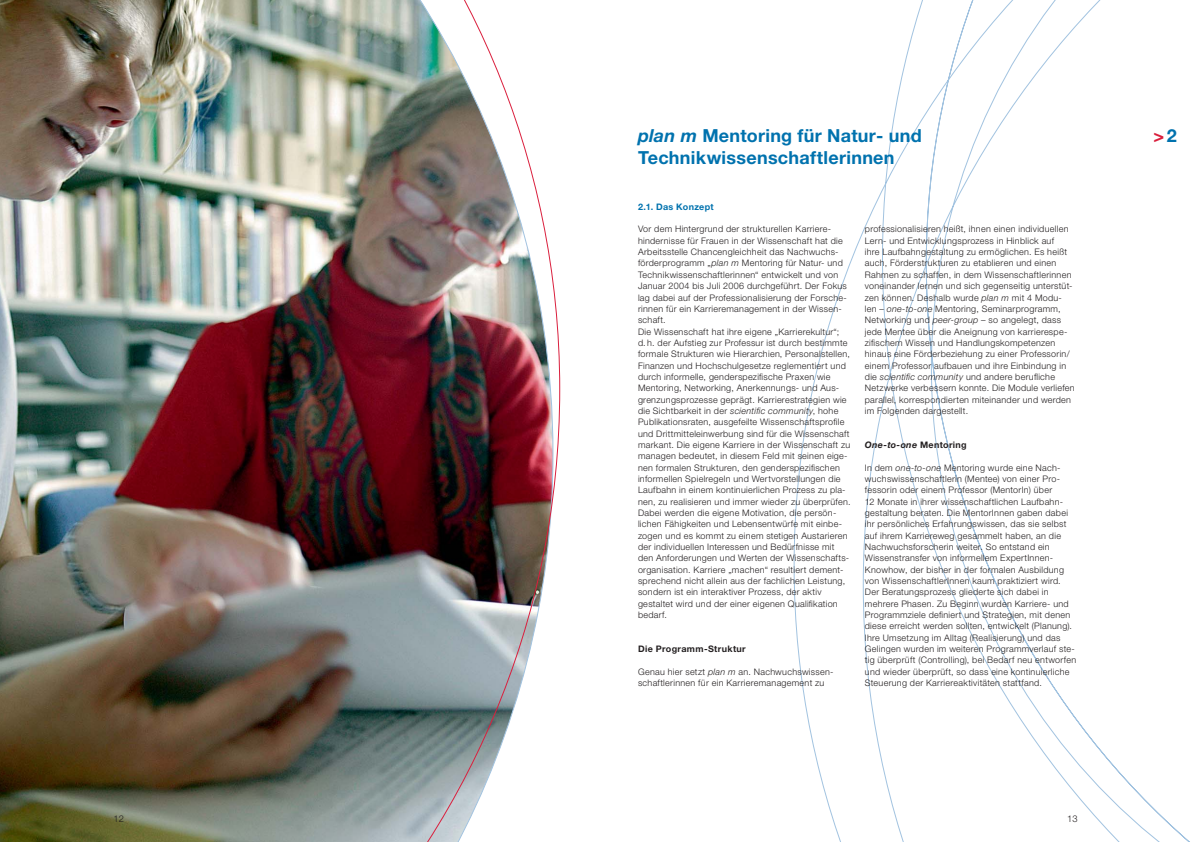
<style>
.page{position:relative;width:1191px;height:842px;background:#fff}
.page>*{position:absolute;margin:0;border:0;box-sizing:border-box;transform-origin:0 0}
.t1{font:700 18px/22.7px "Helvetica Neue";letter-spacing:.015em;color:#0072ae}
.t2{font:700 18px "Helvetica Neue";color:#da1f3d}
.t3{font:300 9.3px "Helvetica Neue";color:#231f20}
.t4{font:300 9px/11.3px "Helvetica Neue";letter-spacing:.03em;color:#231f20}
.t5{font:700 9px "Helvetica Neue";letter-spacing:.04em;color:#231f20}
.t6{font:italic 700 9px "Helvetica Neue";letter-spacing:.025em;color:#231f20}
.t7{font:700 9px "Helvetica Neue";letter-spacing:.035em;color:#0072ae}
.s1{font-style:italic}
.s2{color:#0072ae}
.s3{font-style:normal}
</style>
<div class="page">
<svg style="left:794px;top:0;width:396px;height:842px"></svg>
<img style="left:0;top:0;width:560px;height:842px">
<p class="t3" style="left:113px;top:815px;width:12px">12</p>
<h1 class="t1" style="left:638px;top:126px;width:285px"><span class="s1">plan m</span> Mentoring für Natur- und<br>Technikwissenschaftlerinnen</h1>
<h1 class="t2" style="left:1153px;top:129px;width:25px">&gt; <span class="s2">2</span></h1>
<p class="t7" style="left:638px;top:203px;width:77px">2.1. Das Konzept</p>
<p class="t4" style="left:638px;top:224px;width:214px">Vor dem Hintergrund der strukturellen Karriere&shy;hindernisse für Frauen in der Wissenschaft hat die Arbeitsstelle Chancengleichheit das Nachwuchs&shy;förderprogramm „<span class="s1">plan m</span> Mentoring für Natur- und Technikwissenschaftlerinnen“ entwickelt und von Januar 2004 bis Juli 2006 durchgeführt. Der Fokus lag dabei auf der Professionalisierung der Forsche&shy;rinnen für ein Karrieremanagement in der Wissen&shy;schaft.<br>Die Wissenschaft hat ihre eigene „Karrierekultur“;<br>d. h. der Aufstieg zur Professur ist durch bestimmte formale Strukturen wie Hierarchien, Personalstellen, Finanzen und Hochschulgesetze reglementiert und durch informelle, genderspezifische Praxen wie Mentoring, Networking, Anerkennungs- und Aus&shy;grenzungsprozesse geprägt. Karrierestrategien wie die Sichtbarkeit in der <span class="s1">scientific community</span>, hohe Publikationsraten, ausgefeilte Wissenschaftsprofile und Drittmitteleinwerbung sind für die Wissenschaft markant. Die eigene Karriere in der Wissenschaft zu managen bedeutet, in diesem Feld mit seinen eige&shy;nen formalen Strukturen, den genderspezifischen informellen Spielregeln und Wertvorstellungen die Laufbahn in einem kontinuierlichen Prozess zu pla&shy;nen, zu realisieren und immer wieder zu überprüfen.<br>Dabei werden die eigene Motivation, die persön&shy;lichen Fähigkeiten und Lebensentwürfe mit einbe&shy;zogen und es kommt zu einem stetigen Aus tarieren der individuellen Interessen und Bedürfnisse mit den Anforderungen und Werten der Wissenschafts&shy;organisation. Karriere „machen“ resultiert dement&shy;sprechend nicht allein aus der fachlichen Leistung, sondern ist ein interaktiver Prozess, der aktiv gestaltet wird und der einer eigenen Qualifikation bedarf.</p>
<p class="t5" style="left:638px;top:646px;width:109px">Die Programm-Struktur</p>
<p class="t4" style="left:638px;top:667px;width:197px">Genau hier setzt <span class="s1">plan m</span> an. Nachwuchswissen&shy;schaftlerinnen für ein Karrieremanagement zu</p>
<p class="t4" style="left:865px;top:224px;width:211px">professionalisieren heißt, ihnen einen individuellen Lern- und Entwicklungsprozess in Hinblick auf<br>ihre Laufbahngestaltung zu ermöglichen. Es heißt auch, Förderstrukturen zu etablieren und einen Rah men zu schaffen, in dem Wissenschaftlerinnen voneinander lernen und sich gegenseitig unterstüt&shy;zen können. Deshalb wurde <span class="s1">plan m</span> mit 4 Modu&shy;len – <span class="s1">one-to-one</span> Mentoring, Seminarprogramm, Networking und <span class="s1">peer-group</span> – so angelegt, dass jede Mentee über die Aneignung von karriere spe&shy;zi fischem Wissen und Handlungskompetenzen hinaus eine Förderbeziehung zu einer Professorin/ einem Professor aufbauen und ihre Einbindung in die <span class="s1">scientific community</span> und andere berufliche Netzwerke verbessern konnte. Die Module verliefen parallel, korrespondierten miteinander und werden im Folgenden dargestellt.</p>
<p class="t6" style="left:865px;top:441px;width:103px">One-to-one <span class="s3">Mentoring</span></p>
<p class="t4" style="left:865px;top:463px;width:213px">In dem <span class="s1">one-to-one</span> Mentoring wurde eine Nach&shy;wuchswissenschaftlerin (Mentee) von einer Pro&shy;fessorin oder einem Professor (MentorIn) über<br>12 Monate in ihrer wissenschaftlichen Laufbahn&shy;gestaltung beraten. Die MentorInnen gaben dabei ihr persönliches Erfahrungswissen, das sie selbst auf ihrem Karriereweg gesammelt haben, an die Nachwuchsforscherin weiter. So entstand ein Wissenstransfer von informellem ExpertInnen-Knowhow, der bisher in der formalen Ausbildung von WissenschaftlerInnen kaum praktiziert wird.<br>Der Beratungsprozess gliederte sich dabei in mehrere Phasen. Zu Beginn wurden Karriere- und Programmziele definiert und Strategien, mit denen diese erreicht werden sollten, entwickelt (Planung).<br>Ihre Umsetzung im Alltag (Realisierung) und das Gelingen wurden im weiteren Programmverlauf ste&shy;tig überprüft (Controlling), bei Bedarf neu entworfen und wieder überprüft, so dass eine kontinuierliche Steuerung der Karriereaktivitäten stattfand.</p>
<p class="t3" style="left:1067px;top:815px;width:12px">13</p>
</div>
